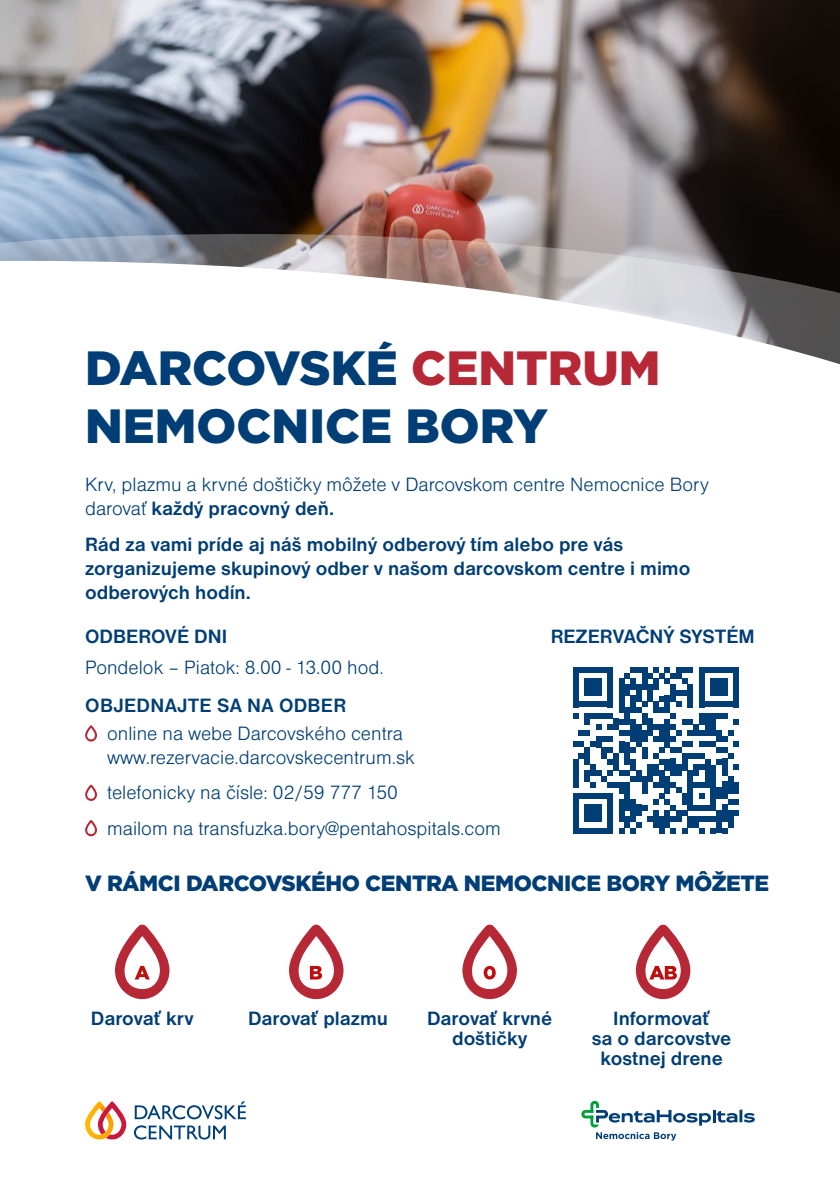
<style>
.page{position:relative;width:840px;height:1191px;background:#fff}
.page>*{position:absolute;margin:0;border:0;box-sizing:border-box;transform-origin:0 0}
.t1{font:900 48px/57.6px "Gotham";color:#003e75}
.t2{font:900 22px "Gotham";letter-spacing:-.02em;color:#003e75}
.t3{font:700 20px/20px "Nimbus Sans DOT";color:#003e75}
.t4{font:20px/24px "Nimbus Sans DOT Ligh";color:#003e75}
.s1{color:#b72836}
.s2{font-family:"Nimbus Sans DOT Ligh";font-weight:400}
</style>
<div class="page">
<svg style="left:581px;top:1100px;width:173px;height:40px"></svg>
<svg style="left:135px;top:1101px;width:111px;height:18px"></svg>
<svg style="left:134px;top:1125px;width:92px;height:14px"></svg>
<svg style="left:113px;top:1102px;width:13px;height:37px"></svg>
<img style="left:85px;top:1101px;width:28px;height:38px">
<img style="left:0;top:0;width:839px;height:222px">
<svg style="left:0;top:222px;width:839px;height:142px"></svg>
<svg style="left:573px;top:667px;width:165px;height:166px"></svg>
<svg style="left:635px;top:924px;width:55px;height:75px"></svg>
<svg style="left:115px;top:924px;width:54px;height:75px"></svg>
<svg style="left:289px;top:924px;width:54px;height:75px"></svg>
<svg style="left:462px;top:924px;width:54px;height:75px"></svg>
<svg style="left:85px;top:725px;width:12px;height:16px"></svg>
<svg style="left:85px;top:784px;width:12px;height:17px"></svg>
<svg style="left:85px;top:820px;width:12px;height:16px"></svg>
<h1 class="t1" style="left:85px;top:339px;width:576px">DARCOVSKÉ <span class="s1">CENTRUM<br></span>NEMOCNICE BORY</h1>
<p class="t4" style="left:85px;top:473px;width:625px">Krv, plazmu a krvné doštičky môžete v Darcovskom centre Nemocnice Bory</p>
<p class="t3" style="left:85px;top:491px;width:539px;line-height:35.4px"><span class="s2">darovať</span> každý pracovný deň.<br>Rád za vami príde aj náš mobilný odberový tím alebo pre vás</p>
<p class="t3" style="left:85px;top:556px;width:606px;line-height:24px">zorganizujeme skupinový odber v našom darcovskom centre i mimo odberových hodín.</p>
<p class="t3" style="left:85px;top:626px;width:143px">ODBEROVÉ DNI</p>
<p class="t4" style="left:85px;top:656px;width:300px">Pondelok – Piatok: 8.00 - 13.00 hod.</p>
<p class="t3" style="left:85px;top:695px;width:262px">OBJEDNAJTE SA NA ODBER</p>
<p class="t4" style="left:107px;top:721px;width:309px">online na webe Darcovského centra www.rezervacie.darcovskecentrum.sk</p>
<p class="t4" style="left:107px;top:775px;width:395px;line-height:35.4px">telefonicky na čísle: 02/59 777 150<br>mailom na transfuzka.bory@pentahospitals.com</p>
<p class="t3" style="left:550px;top:626px;width:205px">REZERVAČNÝ SYSTÉM</p>
<p class="t2" style="left:85px;top:868px;width:685px">V RÁMCI DARCOVSKÉHO CENTRA NEMOCNICE BORY MÔŽETE</p>
<p class="t3" style="left:91px;top:1008px;width:104px">Darovať krv</p>
<p class="t3" style="left:427px;top:1008px;width:127px;text-align:center">Darovať krvné doštičky</p>
<p class="t3" style="left:248px;top:1008px;width:141px">Darovať plazmu</p>
<p class="t3" style="left:591px;top:1008px;width:141px;text-align:center">Informovať<br>sa o darcovstve kostnej drene</p>
</div>
